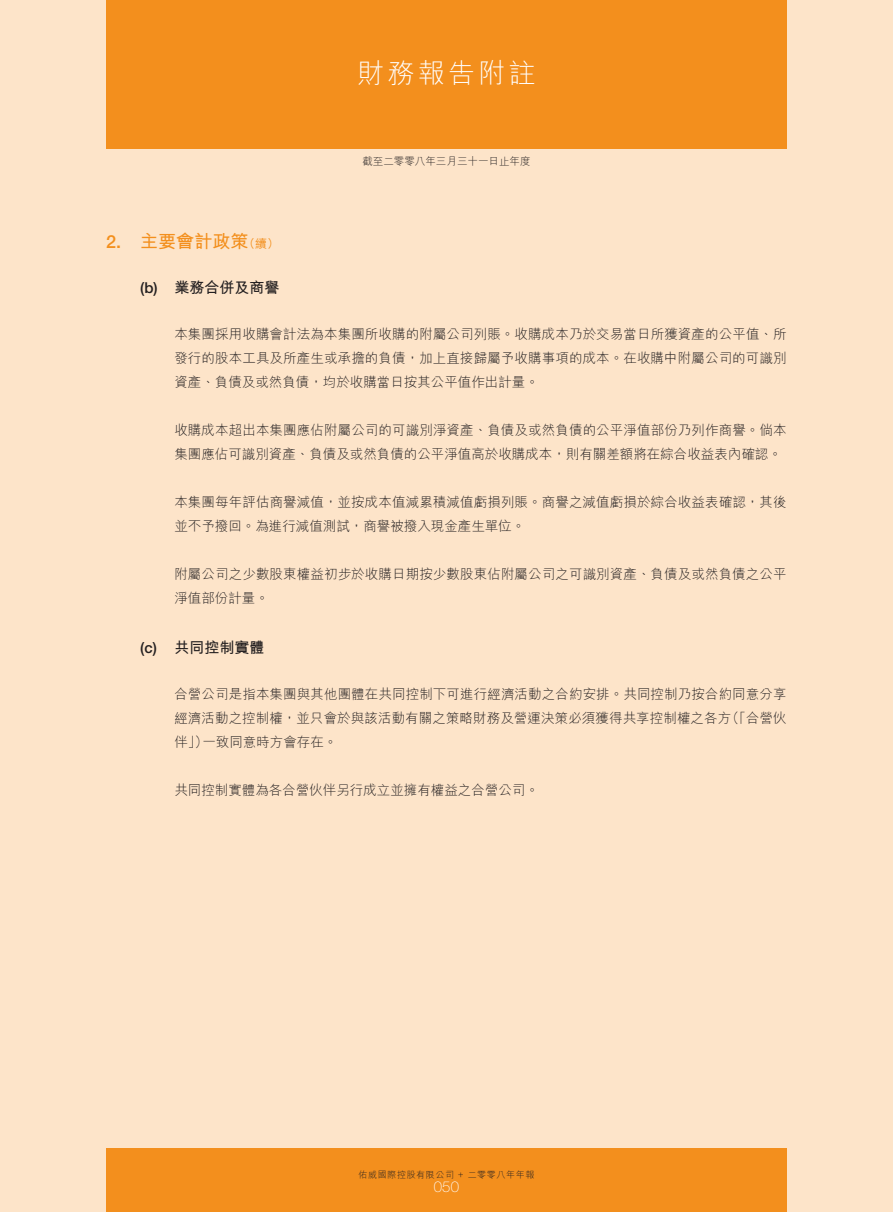
<style>
.page{position:relative;width:893px;height:1212px;background:#fde4c9}
.page>*{position:absolute;margin:0;border:0;box-sizing:border-box;transform-origin:0 0}
.t1{font:27px "M Hei HK Light B5 pc H";letter-spacing:.12em;color:#fff}
.t2{font:18px "M Hei HK Bold B5 pc H";color:#f38f1d}
.t3{font:15px "M Hei HK Bold B5 pc H";color:#231f20}
.t4{font:100 15px "Helvetica Neue";color:#fff}
.t5{font:13.5px/24px "M Hei HK Light B5 pc H";letter-spacing:.005em;color:#231f20}
.t6{font:10.5px "M Hei HK Light B5 pc H";color:#231f20}
.t7{font:9px "M Hei HK Light B5 pc H";letter-spacing:.07em;color:#231f20}
.s1{font-family:"Helvetica Neue";font-weight:500}
.s2{font-family:"M Hei HK Medium B5 pc H";font-size:12px}
</style>
<div class="page">
<div style="left:106px;top:0;width:681px;height:149px;background:#f38f1d"></div>
<div style="left:106px;top:1148px;width:681px;height:64px;background:#f38f1d"></div>
<h1 class="t1" style="left:357px;top:63px;width:180px">財務報告附註</h1>
<p class="t6" style="left:362px;top:157px;width:169px">截至二零零八年三月三十一日止年度</p>
<h2 class="t2" style="left:106px;top:234px;width:174px"><span class="s1">2.</span> 主要會計政策<span class="s2">（續）</span></h2>
<p class="t3" style="left:140px;top:281px;width:141px"><span class="s1">(b)</span> 業務合併及商譽</p>
<p class="t5" style="left:174px;top:324px;width:614px;text-align:justify">本集團採用收購會計法為本集團所收購的附屬公司列賬。收購成本乃於交易當日所獲資產的公平值、所發行的股本工具及所產生或承擔的負債，加上直接歸屬予收購事項的成本。在收購中附屬公司的可識別資產、負債及或然負債，均於收購當日按其公平值作出計量。</p>
<p class="t5" style="left:174px;top:420px;width:614px">收購成本超出本集團應佔附屬公司的可識別淨資產、負債及或然負債的公平淨值部份乃列作商譽。倘本集團應佔可識別資產、負債及或然負債的公平淨值高於收購成本，則有關差額將在綜合收益表內確認。</p>
<p class="t5" style="left:174px;top:492px;width:614px">本集團每年評估商譽減值，並按成本值減累積減值虧損列賬。商譽之減值虧損於綜合收益表確認，其後並不予撥回。為進行減值測試，商譽被撥入現金產生單位。</p>
<p class="t5" style="left:174px;top:564px;width:614px">附屬公司之少數股東權益初步於收購日期按少數股東佔附屬公司之可識別資產、負債及或然負債之公平淨值部份計量。</p>
<p class="t3" style="left:140px;top:641px;width:126px"><span class="s1">(c)</span> 共同控制實體</p>
<p class="t5" style="left:174px;top:684px;width:614px;text-align:justify">合營公司是指本集團與其他團體在共同控制下可進行經濟活動之合約安排。共同控制乃按合約同意分享經濟活動之控制權，並只會於與該活動有關之策略財務及營運決策必須獲得共享控制權之各方（「合營伙伴」）一致同意時方會存在。</p>
<p class="t5" style="left:174px;top:780px;width:366px">共同控制實體為各合營伙伴另行成立並擁有權益之合營公司。</p>
<p class="t7" style="left:358px;top:1171px;width:177px">佑威國際控股有限公司 + 二零零八年年報</p>
<p class="t4" style="left:434px;top:1181px;width:27px">050</p>
</div>
